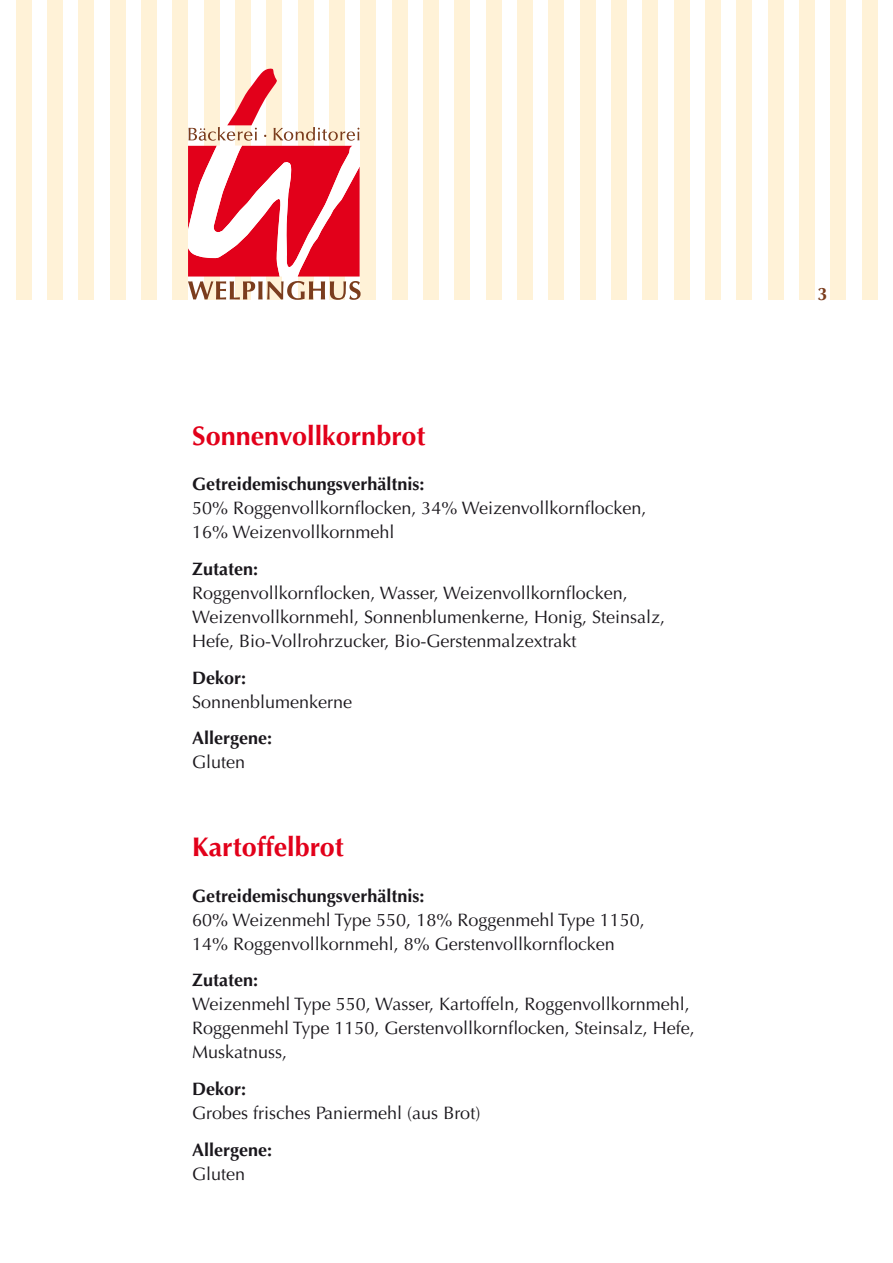
<style>
.page{position:relative;width:893px;height:1263px;background:#fff}
.page>*{position:absolute;margin:0;border:0;box-sizing:border-box;transform-origin:0 0}
.t1{font:700 27px "Optima";color:#e2001a}
.t2{font:18px/24px "Optima";color:#1a171c}
.t3{font:700 18px "Optima";color:#1a171c}
.t4{font:700 18px "Optima";color:#7b3d1e}
</style>
<div class="page">
<div style="left:16px;top:0;width:15px;height:300px;background:#fff2d7"></div>
<div style="left:47px;top:0;width:16px;height:300px;background:#fff2d7"></div>
<div style="left:78px;top:0;width:16px;height:300px;background:#fff2d7"></div>
<div style="left:110px;top:0;width:15px;height:300px;background:#fff2d7"></div>
<div style="left:141px;top:0;width:16px;height:300px;background:#fff2d7"></div>
<div style="left:172px;top:0;width:16px;height:300px;background:#fff2d7"></div>
<div style="left:204px;top:0;width:15px;height:300px;background:#fff2d7"></div>
<div style="left:235px;top:0;width:16px;height:300px;background:#fff2d7"></div>
<div style="left:266px;top:0;width:16px;height:300px;background:#fff2d7"></div>
<div style="left:298px;top:0;width:15px;height:300px;background:#fff2d7"></div>
<div style="left:329px;top:0;width:16px;height:300px;background:#fff2d7"></div>
<div style="left:360px;top:0;width:16px;height:300px;background:#fff2d7"></div>
<div style="left:392px;top:0;width:15px;height:300px;background:#fff2d7"></div>
<div style="left:423px;top:0;width:16px;height:300px;background:#fff2d7"></div>
<div style="left:454px;top:0;width:16px;height:300px;background:#fff2d7"></div>
<div style="left:486px;top:0;width:15px;height:300px;background:#fff2d7"></div>
<div style="left:517px;top:0;width:16px;height:300px;background:#fff2d7"></div>
<div style="left:548px;top:0;width:16px;height:300px;background:#fff2d7"></div>
<div style="left:580px;top:0;width:15px;height:300px;background:#fff2d7"></div>
<div style="left:611px;top:0;width:16px;height:300px;background:#fff2d7"></div>
<div style="left:642px;top:0;width:16px;height:300px;background:#fff2d7"></div>
<div style="left:674px;top:0;width:15px;height:300px;background:#fff2d7"></div>
<div style="left:705px;top:0;width:16px;height:300px;background:#fff2d7"></div>
<div style="left:736px;top:0;width:16px;height:300px;background:#fff2d7"></div>
<div style="left:768px;top:0;width:15px;height:300px;background:#fff2d7"></div>
<div style="left:799px;top:0;width:16px;height:300px;background:#fff2d7"></div>
<div style="left:830px;top:0;width:16px;height:300px;background:#fff2d7"></div>
<div style="left:862px;top:0;width:15px;height:300px;background:#fff2d7"></div>
<svg style="left:188px;top:68px;width:173px;height:232px"></svg>
<h1 class="t1" style="left:192px;top:420px;width:235px">Sonnenvollkornbrot</h1>
<p class="t3" style="left:192px;top:474px;width:234px">Getreidemischungsverhältnis:</p>
<p class="t2" style="left:192px;top:496px;width:456px">50% Roggenvollkornflocken, 34% Weizenvollkornflocken,<br>16% Weizenvollkornmehl</p>
<p class="t3" style="left:192px;top:558px;width:68px">Zutaten:</p>
<p class="t2" style="left:192px;top:581px;width:474px">Roggenvollkornflocken, Wasser, Weizenvollkornflocken,<br>Weizenvollkornmehl, Sonnenblumenkerne, Honig, Steinsalz,<br>Hefe, Bio-Vollrohrzucker, Bio-Gerstenmalzextrakt</p>
<p class="t3" style="left:192px;top:667px;width:56px">Dekor:</p>
<p class="t2" style="left:192px;top:690px;width:162px">Sonnenblumenkerne</p>
<p class="t3" style="left:192px;top:728px;width:82px">Allergene:</p>
<p class="t2" style="left:192px;top:751px;width:55px">Gluten</p>
<h1 class="t1" style="left:192px;top:831px;width:153px">Kartoffelbrot</h1>
<p class="t3" style="left:192px;top:885px;width:234px">Getreidemischungsverhältnis:</p>
<p class="t2" style="left:192px;top:908px;width:454px">60% Weizenmehl Type 550, 18% Roggenmehl Type 1150,<br>14% Roggenvollkornmehl, 8% Gerstenvollkornflocken</p>
<p class="t3" style="left:192px;top:970px;width:68px">Zutaten:</p>
<p class="t2" style="left:192px;top:992px;width:504px">Weizenmehl Type 550, Wasser, Kartoffeln, Roggenvollkornmehl,<br>Roggenmehl Type 1150, Gerstenvollkornflocken, Steinsalz, Hefe,<br>Muskatnuss,</p>
<p class="t3" style="left:192px;top:1078px;width:56px">Dekor:</p>
<p class="t2" style="left:192px;top:1101px;width:290px">Grobes frisches Paniermehl (aus Brot)</p>
<p class="t3" style="left:192px;top:1139px;width:82px">Allergene:</p>
<p class="t2" style="left:192px;top:1162px;width:55px">Gluten</p>
<p class="t4" style="left:817px;top:283px;width:12px">3</p>
</div>
